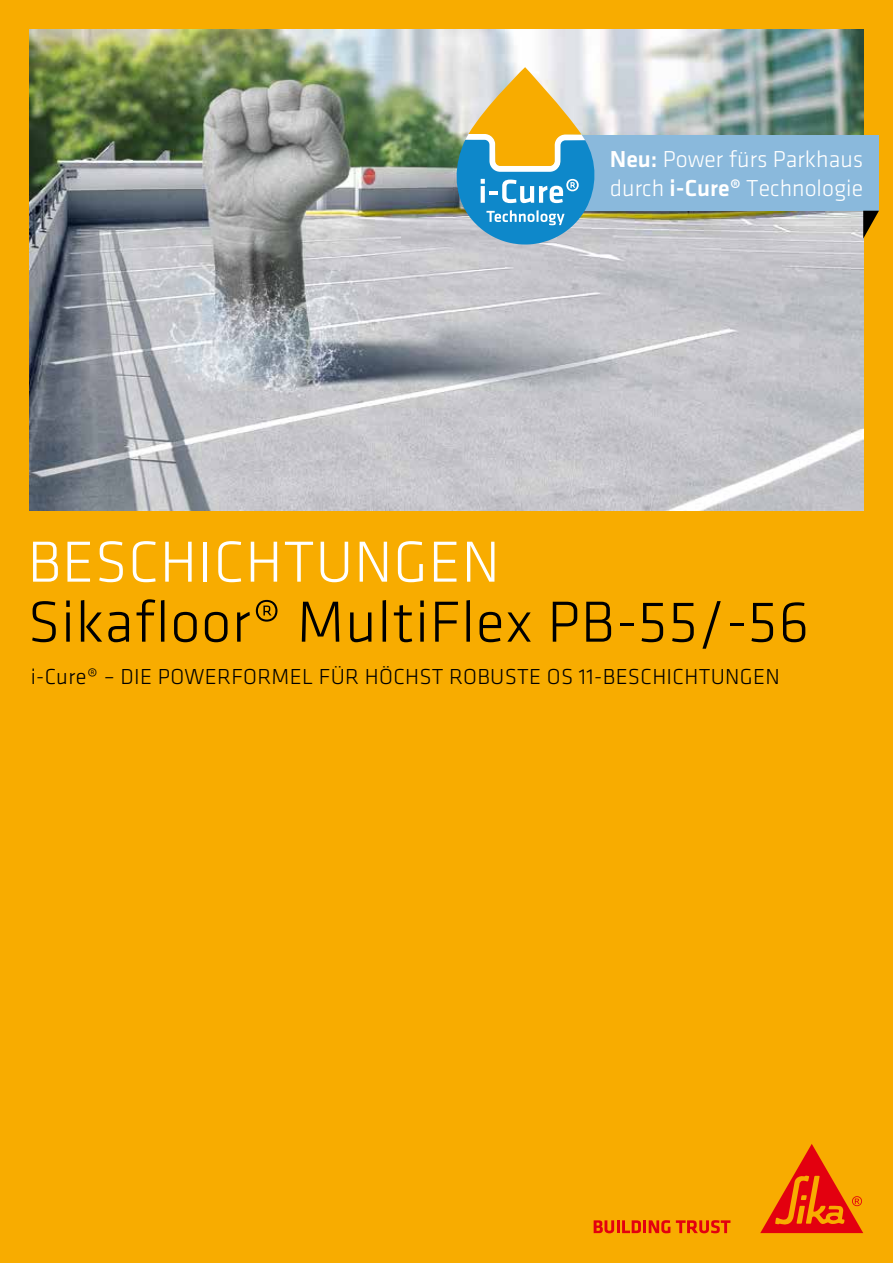
<style>
.page{position:relative;width:893px;height:1263px;background:#f8ac00}
.page>*{position:absolute;margin:0;border:0;box-sizing:border-box;transform-origin:0 0}
.t1{font:300 60px "Klavika";letter-spacing:.015em;color:#000}
.t2{font:300 60px "Klavika";letter-spacing:.015em;color:#fff}
.t3{font:300 24px/29px "Klavika";color:#fff}
.t4{font:300 22.5px "Klavika";letter-spacing:.015em;color:#000}
.s1{font-weight:500}
</style>
<div class="page">
<svg style="left:594px;top:1220px;width:76px;height:13px"></svg>
<svg style="left:676px;top:1220px;width:54px;height:13px"></svg>
<svg style="left:760px;top:1144px;width:103px;height:89px"></svg>
<img style="left:30px;top:30px;width:833px;height:480px">
<div style="left:563px;top:135px;width:316px;height:76px;background:#8ab9dc"></div>
<svg style="left:457px;top:67px;width:137px;height:177px"></svg>
<svg style="left:863px;top:211px;width:16px;height:28px"></svg>
<p class="t3" style="left:610px;top:144px;width:255px"><span class="s1">Neu:</span> Power fürs Parkhaus durch <span class="s1">i-Cure®</span> Technologie</p>
<h1 class="t2" style="left:28px;top:526px;width:474px">BESCHICHTUNGEN</h1>
<h1 class="t1" style="left:28px;top:586px;width:783px">Sikafloor® MultiFlex PB-55/-56</h1>
<p class="t4" style="left:31px;top:663px;width:751px">i-Cure® – DIE POWERFORMEL FÜR HÖCHST ROBUSTE OS 11-BESCHICHTUNGEN</p>
</div>
